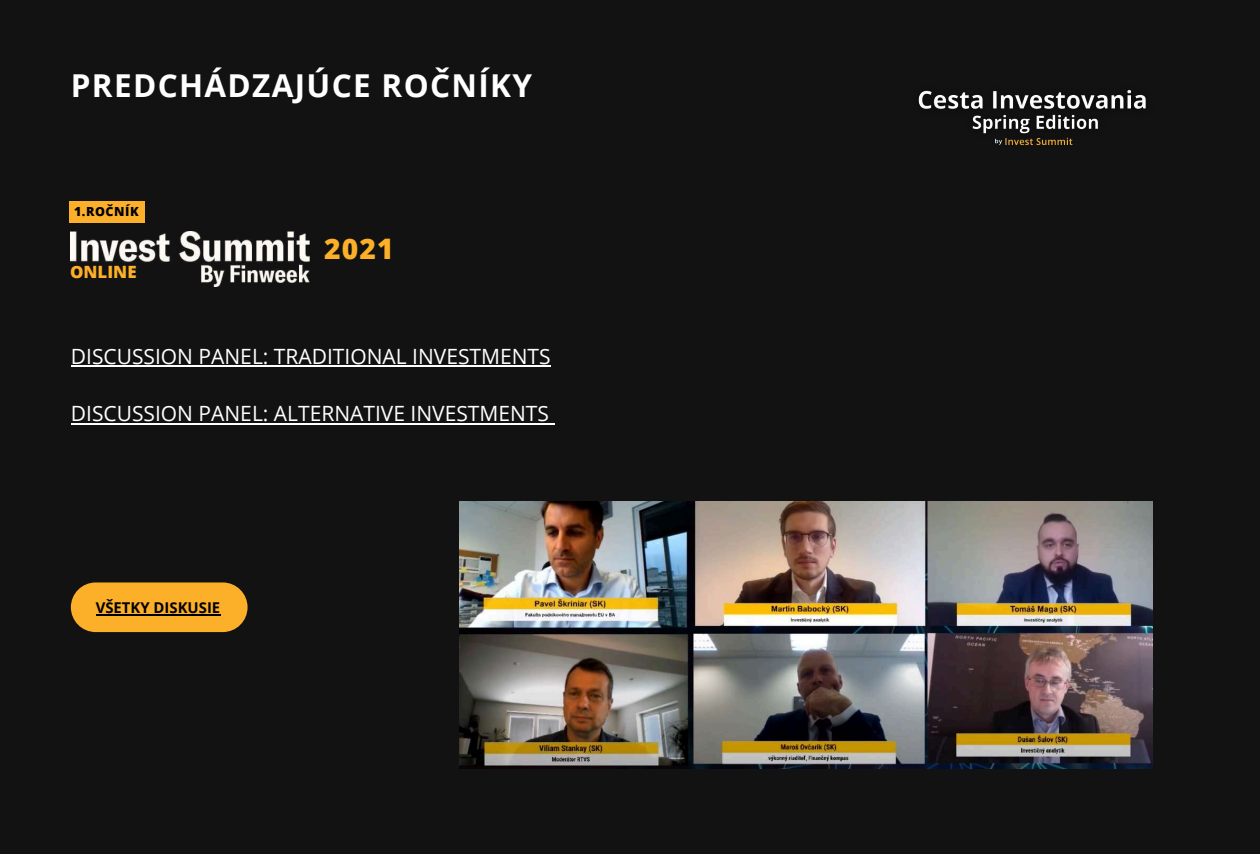
<style>
.page{position:relative;width:1260px;height:854px;background:#fff}
.page>*{position:absolute;margin:0;border:0;box-sizing:border-box;transform-origin:0 0}
.t1{font:700 31.5px "Open Sans";letter-spacing:.04em;color:#fff}
.t2{font:800 28.26px "Open Sans";color:#fcaf29}
.t3{font:21px "Open Sans";color:#fff}
.t4{font:800 16.89px "Open Sans";color:#fcaf29}
.t5{font:700 14.88px "Open Sans";color:#000}
.t6{font:800 12.51px "Open Sans";letter-spacing:.045em;color:#000}
</style>
<div class="page">
<div style="left:0;top:0;width:1260px;height:853px;background:#121212"></div>
<div style="left:71px;top:582px;width:176px;height:49px;background:#fcaf29;border-radius:25px"></div>
<img style="left:459px;top:501px;width:694px;height:267px">
<hr style="left:71px;top:364px;width:480px;height:2px;background:#fff">
<hr style="left:71px;top:422px;width:478px;height:2px;background:#fff">
<img style="left:71px;top:231px;width:239px;height:55px">
<div style="left:69px;top:200px;width:75px;height:22px;background:#fcaf29"></div>
<hr style="left:96px;top:614px;width:124px;height:1px;background:#000">
<img style="left:918px;top:90px;width:228px;height:55px">
<h1 class="t1" style="left:71px;top:63px;width:463px">PREDCHÁDZAJÚCE ROČNÍKY</h1>
<p class="t6" style="left:74px;top:203px;width:66px">1.ROČNÍK</p>
<p class="t4" style="left:70px;top:260px;width:68px">ONLINE</p>
<h2 class="t2" style="left:324px;top:228px;width:71px">2021</h2>
<p class="t3" style="left:71px;top:341px;width:481px">DISCUSSION PANEL: TRADITIONAL INVESTMENTS</p>
<p class="t3" style="left:71px;top:399px;width:480px">DISCUSSION PANEL: ALTERNATIVE INVESTMENTS</p>
<p class="t5" style="left:96px;top:596px;width:126px">VŠETKY DISKUSIE</p>
</div>
